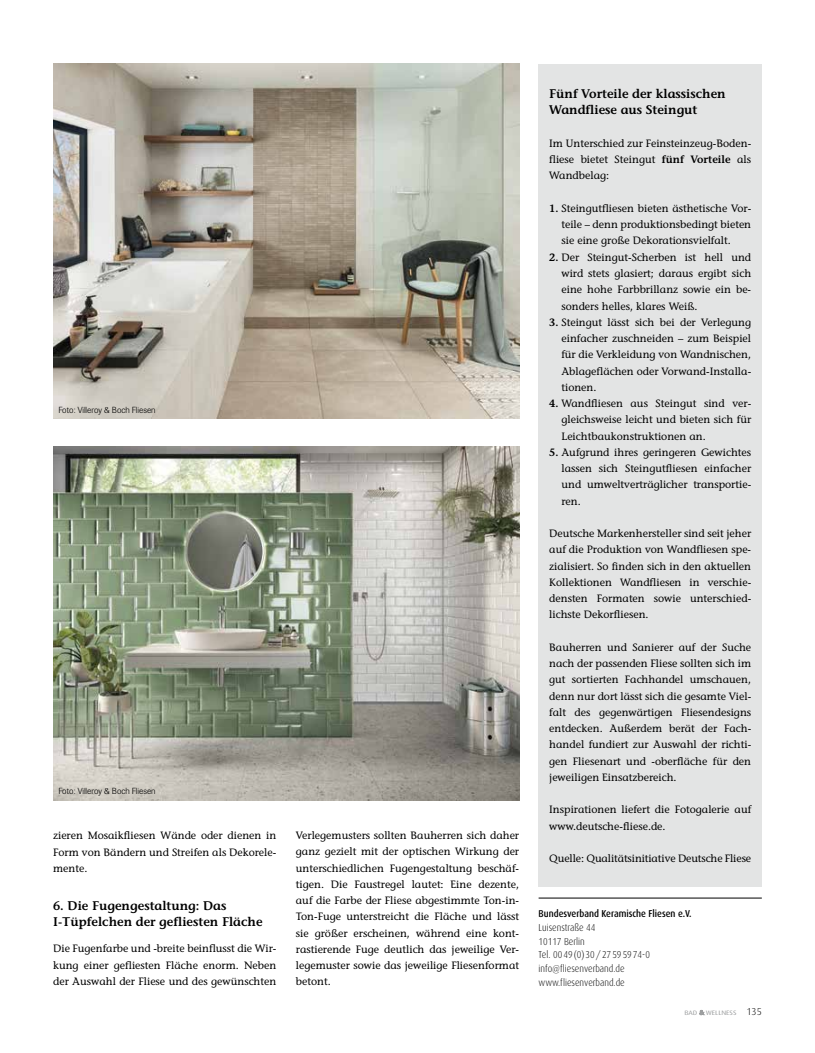
<style>
.page{position:relative;width:815px;height:1053px;background:#fff}
.page>*{position:absolute;margin:0;border:0;box-sizing:border-box;transform-origin:0 0}
.t1{font:600 12.5px/15.4px "Stone Informal";color:#000}
.t2{font:10.62px/16.2px "Stone Informal";color:#000;text-align:justify}
.t3{font:300 10px/13.8px "Dax";color:#000;scale:.9 1}
.t4{font:500 10px "Dax";color:#000;scale:.9 1}
.t5{font:300 8.75px "Imago";color:#000}
.t6{font:6.38px "Dax";color:#9c9e9f;scale:1.18 1}
.s1{font-weight:600}
.s2{font-family:"Avenir";font-weight:300;font-size:5.88px}
.s3{font-weight:300;font-size:10px;color:#000}
</style>
<div class="page">
<hr style="left:539px;top:897px;width:223px;height:1px;background:#000">
<img style="left:53px;top:64px;width:466px;height:354px">
<img style="left:53px;top:446px;width:466px;height:354px">
<div style="left:539px;top:64px;width:223px;height:822px;background:#e3e4e4"></div>
<svg style="left:700px;top:1010px;width:4px;height:4px"></svg>
<p class="t5" style="left:58px;top:404px;width:99px">Foto: Villeroy &amp; Boch Fliesen</p>
<p class="t5" style="left:58px;top:786px;width:99px">Foto: Villeroy &amp; Boch Fliesen</p>
<p class="t2" style="left:53px;top:827px;width:225px;line-height:16.6px">zieren Mosaikfliesen Wände oder dienen in Form von Bändern und Streifen als Dekorele&shy;mente.</p>
<p class="t1" style="left:53px;top:898px;width:211px">6. Die Fugengestaltung: Das<br>I-Tüpfelchen der gefliesten Fläche</p>
<p class="t2" style="left:53px;top:940px;width:225px;line-height:16.6px">Die Fugenfarbe und -breite beinflusst die Wir&shy;kung einer gefliesten Fläche enorm. Neben der Auswahl der Fliese und des gewünschten</p>
<p class="t2" style="left:296px;top:827px;width:225px">Verlegemusters sollten Bauherren sich daher ganz gezielt mit der optischen Wirkung der unterschiedlichen Fugengestaltung beschäf&shy;tigen. Die Faustregel lautet: Eine dezente, auf die Farbe der Fliese abgestimmte Ton-in-Ton-Fuge unterstreicht die Fläche und lässt sie größer erscheinen, während eine kont&shy;rastierende Fuge deutlich das jeweilige Ver&shy;legemuster sowie das jeweilige Fliesenformat betont.</p>
<p class="t1" style="left:549px;top:86px;width:178px;line-height:16.2px">Fünf Vorteile der klassischen<br>Wandfliese aus Steingut</p>
<p class="t2" style="left:549px;top:135px;width:203px">Im Unterschied zur Feinsteinzeug-Boden&shy;fliese bietet Steingut <span class="s1">fünf Vorteile</span> als Wandbelag:</p>
<p class="t2" style="left:561px;top:200px;width:191px;text-indent:-12px"><span class="s1">1.</span> Steingutfliesen bieten ästhetische Vor&shy;teile – denn produktionsbedingt bieten sie eine große Dekorationsvielfalt.</p>
<p class="t2" style="left:561px;top:249px;width:191px;text-indent:-12px"><span class="s1">2.</span> Der Steingut-Scherben ist hell und wird stets glasiert; daraus ergibt sich eine hohe Farbbrillanz sowie ein be&shy;sonders helles, klares Weiß.</p>
<p class="t2" style="left:561px;top:314px;width:191px;text-indent:-12px"><span class="s1">3.</span> Steingut lässt sich bei der Verlegung einfacher zuschneiden – zum Beispiel für die Verkleidung von Wandnischen, Ablageflächen oder Vorwand-Installa&shy;tionen.</p>
<p class="t2" style="left:561px;top:395px;width:191px;text-indent:-12px"><span class="s1">4.</span> Wandfliesen aus Steingut sind ver&shy;gleichsweise leicht und bieten sich für Leichtbaukonstruktionen an.</p>
<p class="t2" style="left:561px;top:444px;width:191px;text-indent:-12px"><span class="s1">5.</span> Aufgrund ihres geringeren Gewichtes lassen sich Steingutfliesen einfacher und umweltverträglicher transportie&shy;ren.</p>
<p class="t2" style="left:549px;top:525px;width:203px">Deutsche Markenhersteller sind seit jeher auf die Produktion von Wandfliesen spe&shy;zialisiert. So finden sich in den aktuellen Kollektionen Wandfliesen in verschie&shy;densten Formaten sowie unterschied&shy;lichste Dekorfliesen.</p>
<p class="t2" style="left:549px;top:639px;width:203px">Bauherren und Sanierer auf der Suche nach der passenden Fliese sollten sich im gut sortierten Fachhandel umschauen, denn nur dort lässt sich die gesamte Viel&shy;falt des gegenwärtigen Fliesendesigns entdecken. Außerdem berät der Fach&shy;handel fundiert zur Auswahl der richti&shy;gen Fliesenart und -oberfläche für den jeweiligen Einsatzbereich.</p>
<p class="t2" style="left:549px;top:801px;width:203px">Inspirationen liefert die Fotogalerie auf www.deutsche-fliese.de.</p>
<p class="t2" style="left:549px;top:850px;width:203px">Quelle: Qualitätsinitiative Deutsche Fliese</p>
<p class="t4" style="left:539px;top:908px;width:171px">Bundesverband Keramische Fliesen e.V.</p>
<p class="t3" style="left:539px;top:920px;width:126px">Luisenstraße 44<br>10117 Berlin<br>Tel. 0049(0)30/27595974-0 info@fliesenverband.de www.fliesenverband.de</p>
<p class="t6" style="left:684px;top:1008px;width:67px">BAD <span class="s2">&amp;</span> WELLNESS <span class="s3">135</span></p>
</div>
